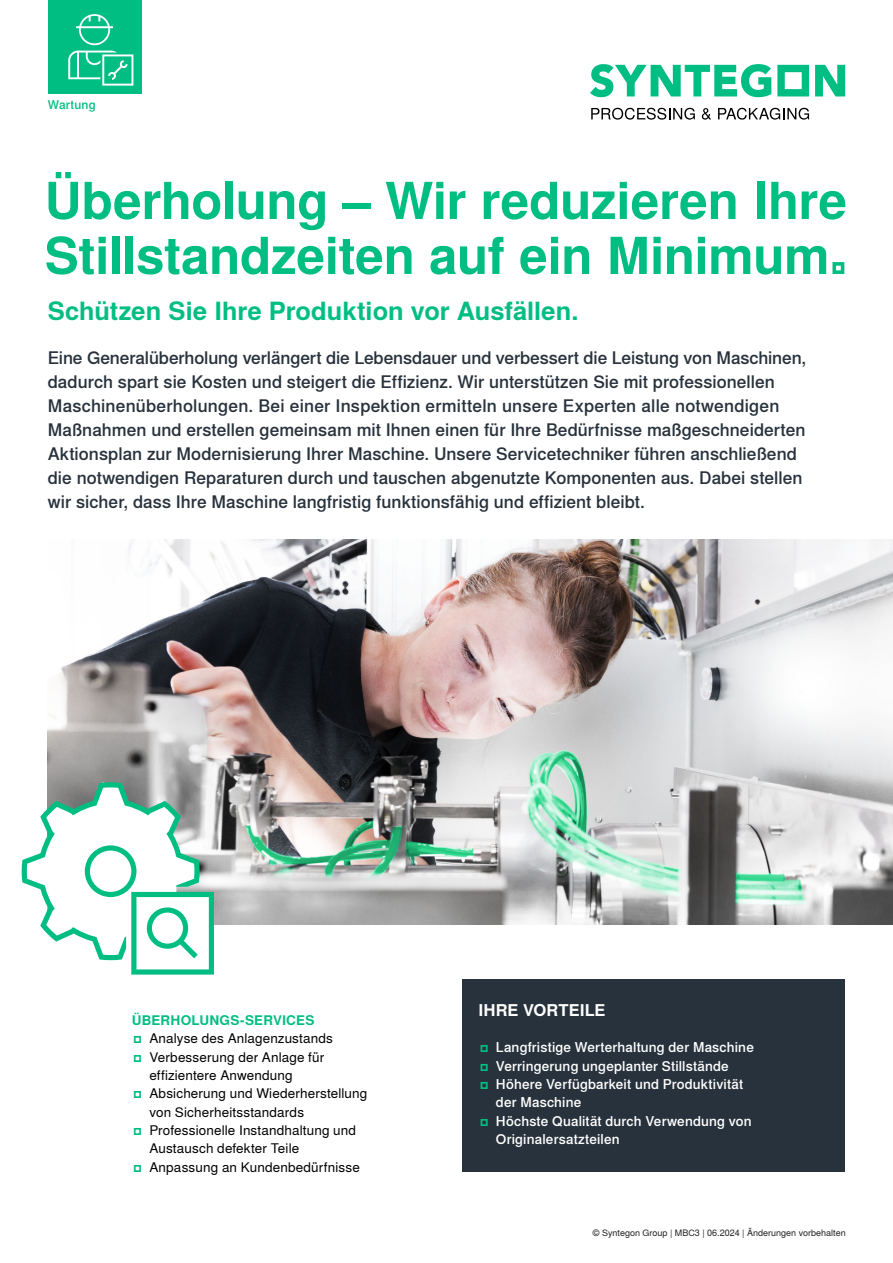
<style>
.page{position:relative;width:893px;height:1263px;background:#fff}
.page>*{position:absolute;margin:0;border:0;box-sizing:border-box;transform-origin:0 0}
.Headline_39pt_Bold{font:700 51px/54.9px "Syntegon";letter-spacing:-.005em;color:#00be82}
._03_Syntegon_Copy_8pt_Black{font:500 30px "Syntegon";color:#00be82}
._02_Syntegon_Subline_11pt{font:500 30px "Syntegon";color:#00be82}
.Headline_39pt_Bold-2{font:700 25.5px "Syntegon";color:#00be82}
.Fliesstext_9pt_Regular{font:500 17.25px/24px "Syntegon";color:#28323c}
._02_Syntegon_Subline_11pt-2{font:700 16.5px "Syntegon";letter-spacing:.005em;color:#fff}
._03_Syntegon_Copy_8pt_Black-2{font:13.5px/18.3px "Syntegon";letter-spacing:.01em;color:#000}
._02_Syntegon_Subline_11pt-3{font:500 13.5px/18.3px "Syntegon";letter-spacing:.01em;color:#fff}
._03_Syntegon_Copy_8pt_Black-3{font:700 13.5px "Syntegon";letter-spacing:.015em;color:#00be82}
.Fliesstext_9pt_Regular-2{font:500 12px "Syntegon";letter-spacing:.015em;color:#00be82}
.t1{font:9px "Syntegon";color:#231f20}
</style>
<div class="page">
<img style="left:48px;top:540px;width:845px;height:384px">
<div style="left:462px;top:979px;width:383px;height:192px;background:#28323c"></div>
<div style="left:48px;top:0;width:93px;height:93px;background:#00be82"></div>
<svg style="left:68px;top:14px;width:65px;height:72px"></svg>
<svg style="left:22px;top:782px;width:192px;height:192px"></svg>
<svg style="left:590px;top:64px;width:181px;height:33px"></svg>
<svg style="left:815px;top:65px;width:30px;height:31px"></svg>
<svg style="left:777px;top:65px;width:32px;height:31px"></svg>
<svg style="left:591px;top:108px;width:104px;height:12px"></svg>
<svg style="left:702px;top:108px;width:9px;height:12px"></svg>
<svg style="left:718px;top:108px;width:91px;height:12px"></svg>
<p class="Fliesstext_9pt_Regular-2" style="left:48px;top:96px;width:50px">Wartung</p>
<p class="Headline_39pt_Bold" style="left:45px;top:174px;width:804px">Überholung – Wir reduzieren Ihre<br>Stillstandzeiten auf ein Minimum.</p>
<p class="Headline_39pt_Bold-2" style="left:48px;top:292px;width:532px">Schützen Sie Ihre Produktion vor Ausfällen.</p>
<p class="Fliesstext_9pt_Regular" style="left:48px;top:345px;width:760px">Eine Generalüberholung verlängert die Lebensdauer und verbessert die Leistung von Maschinen, dadurch spart sie Kosten und steigert die Effizienz. Wir unterstützen Sie mit professionellen Maschinenüberholungen. Bei einer Inspektion ermitteln unsere Experten alle notwendigen Maßnahmen und erstellen gemeinsam mit Ihnen einen für Ihre Bedürfnisse maßgeschneiderten Aktionsplan zur Modernisierung Ihrer Maschine. Unsere Servicetechniker führen anschließend die notwendigen Reparaturen durch und tauschen abgenutzte Komponenten aus. Dabei stellen wir sicher, dass Ihre Maschine langfristig funktionsfähig und effizient bleibt.</p>
<p class="_03_Syntegon_Copy_8pt_Black-3" style="left:132px;top:1010px;width:184px">ÜBERHOLUNGS-SERVICES</p>
<p class="_03_Syntegon_Copy_8pt_Black" style="left:132px;top:1011px;width:13px">.</p>
<p class="_03_Syntegon_Copy_8pt_Black-2" style="left:149px;top:1029px;width:185px">Analyse des Anlagenzustands</p>
<p class="_03_Syntegon_Copy_8pt_Black" style="left:132px;top:1029px;width:13px">.</p>
<p class="_03_Syntegon_Copy_8pt_Black-2" style="left:149px;top:1047px;width:176px">Verbesserung der Anlage für effizientere Anwendung</p>
<p class="_03_Syntegon_Copy_8pt_Black" style="left:132px;top:1066px;width:13px">.</p>
<p class="_03_Syntegon_Copy_8pt_Black-2" style="left:149px;top:1084px;width:219px">Absicherung und Wiederherstellung von Sicherheitsstandards</p>
<p class="_03_Syntegon_Copy_8pt_Black" style="left:132px;top:1102px;width:13px">.</p>
<p class="_03_Syntegon_Copy_8pt_Black-2" style="left:149px;top:1120px;width:208px">Professionelle Instandhaltung und<br>Austausch defekter Teile</p>
<p class="_03_Syntegon_Copy_8pt_Black" style="left:132px;top:1139px;width:13px">.</p>
<p class="_03_Syntegon_Copy_8pt_Black-2" style="left:149px;top:1157px;width:212px">Anpassung an Kundenbedürfnisse</p>
<p class="_02_Syntegon_Subline_11pt-2" style="left:478px;top:998px;width:129px">IHRE VORTEILE</p>
<p class="_02_Syntegon_Subline_11pt" style="left:478px;top:1020px;width:13px">.</p>
<p class="_02_Syntegon_Subline_11pt-3" style="left:496px;top:1038px;width:259px">Langfristige Werterhaltung der Maschine</p>
<p class="_02_Syntegon_Subline_11pt" style="left:478px;top:1038px;width:13px">.</p>
<p class="_02_Syntegon_Subline_11pt-3" style="left:496px;top:1056px;width:234px">Verringerung ungeplanter Stillstände</p>
<p class="_02_Syntegon_Subline_11pt" style="left:478px;top:1056px;width:13px">.</p>
<p class="_02_Syntegon_Subline_11pt-3" style="left:496px;top:1075px;width:249px">Höhere Verfügbarkeit und Produktivität der Maschine</p>
<p class="_02_Syntegon_Subline_11pt" style="left:478px;top:1093px;width:13px">.</p>
<p class="_02_Syntegon_Subline_11pt-3" style="left:496px;top:1111px;width:257px">Höchste Qualität durch Verwendung von<br>Originalersatzteilen</p>
<p class="t1" style="left:593px;top:1226px;width:254px">© Syntegon Group | MBC3 | 06.2024 | Änderungen vorbehalten</p>
</div>
